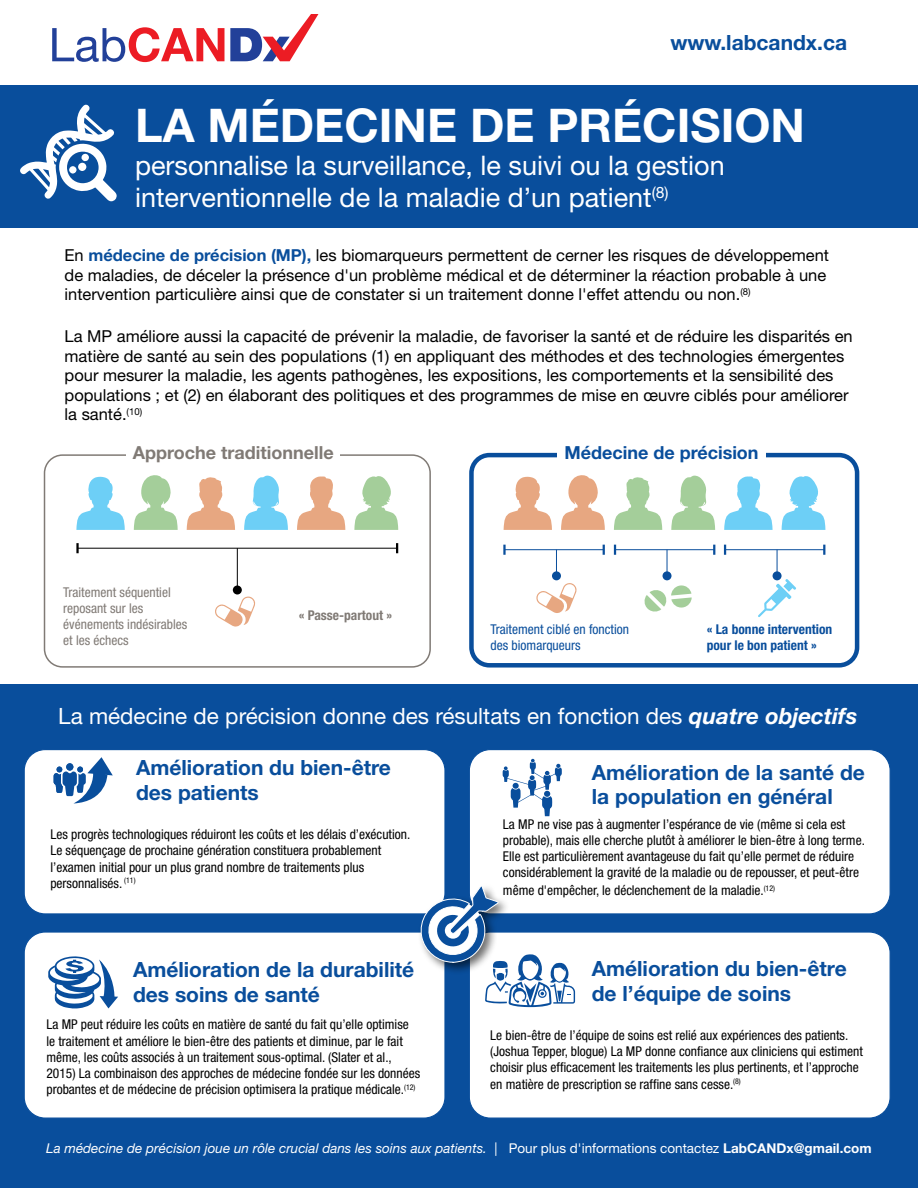
<style>
.page{position:relative;width:918px;height:1188px;background:#fff}
.page>*{position:absolute;margin:0;border:0;box-sizing:border-box;transform-origin:0 0}
.t1{font:700 46.5px "Helvetica Neue LT Pro";color:#fff}
.t2{font:27px/32.4px "Helvetica Neue LT Pro";color:#fff}
.t3{font:22.5px "Helvetica Neue LT Pro";color:#fff}
.t4{font:700 21px/25.2px "Helvetica Neue LT Pro";color:#094e9c}
.t5{font:700 18px "Helvetica Neue LT Pro";color:#807a75}
.t6{font:700 18px "Helvetica Neue LT Pro";color:#094e9c}
.Secondery_Bullets{font:16.5px/19.5px "Helvetica Neue LT Pro";color:#000}
.t7{font:condensed 13.5px/16.2px "Helvetica Neue LT Pro";color:#000}
.t8{font:italic 13.5px "Helvetica Neue LT Pro";color:#fff}
.t9{font:condensed 13.5px/16.2px "Helvetica Neue LT Pro";color:#807a75}
.t10{font:condensed 13.5px/16.2px "Helvetica Neue LT Pro";color:#094e9c}
.t11{font:700 condensed 13.5px/16.2px "Helvetica Neue LT Pro";color:#094e9c}
.t12{font:700 condensed 13.5px "Helvetica Neue LT Pro";color:#807a75}
.s1{font-weight:700;color:#094e9c}
.s2{font-weight:700;font-style:italic}
.s3{font-style:normal}
.s4{font-weight:700;font-style:normal}
</style>
<div class="page">
<div style="left:0;top:685px;width:918px;height:503px;background:#094e9c"></div>
<div style="left:24px;top:750px;width:421px;height:164px;background:#fff;border-radius:21px"></div>
<div style="left:24px;top:749px;width:422px;height:165px;border:1px solid #094e9c;border-radius:21px"></div>
<div style="left:24px;top:932px;width:421px;height:186px;background:#fff;border-radius:21px"></div>
<div style="left:24px;top:931px;width:422px;height:188px;border:1px solid #094e9c;border-radius:21px"></div>
<div style="left:469px;top:750px;width:421px;height:164px;background:#fff;border-radius:21px"></div>
<div style="left:469px;top:749px;width:422px;height:165px;border:1px solid #094e9c;border-radius:21px"></div>
<div style="left:469px;top:932px;width:421px;height:186px;background:#fff;border-radius:21px"></div>
<div style="left:469px;top:931px;width:422px;height:188px;border:1px solid #094e9c;border-radius:21px"></div>
<svg style="left:48px;top:956px;width:70px;height:52px"></svg>
<div style="left:417px;top:883px;width:93px;height:93px;background:#000;opacity:.57"></div>
<svg style="left:54px;top:757px;width:59px;height:47px"></svg>
<svg style="left:503px;top:759px;width:59px;height:57px"></svg>
<svg style="left:418px;top:885px;width:157px;height:122px"></svg>
<svg style="left:504px;top:477px;width:48px;height:53px"></svg>
<svg style="left:76px;top:477px;width:49px;height:53px"></svg>
<svg style="left:614px;top:477px;width:48px;height:53px"></svg>
<svg style="left:187px;top:477px;width:48px;height:53px"></svg>
<svg style="left:724px;top:476px;width:49px;height:54px"></svg>
<svg style="left:297px;top:476px;width:48px;height:54px"></svg>
<svg style="left:671px;top:475px;width:44px;height:55px"></svg>
<svg style="left:244px;top:475px;width:44px;height:55px"></svg>
<svg style="left:782px;top:476px;width:43px;height:54px"></svg>
<svg style="left:354px;top:476px;width:44px;height:54px"></svg>
<svg style="left:561px;top:475px;width:44px;height:55px"></svg>
<svg style="left:134px;top:475px;width:44px;height:55px"></svg>
<div style="left:469px;top:453px;width:390px;height:215px;border:4px solid #094e9c;border-radius:18px"></div>
<div style="left:44px;top:454px;width:387px;height:214px;border:2px solid #807a75;border-radius:18px"></div>
<div style="left:126px;top:438px;width:214px;height:30px;background:#fff"></div>
<div style="left:557px;top:438px;width:209px;height:30px;background:#fff"></div>
<hr style="left:78px;top:548px;width:319px;height:1px;background:#000">
<svg style="left:76px;top:543px;width:3px;height:10px"></svg>
<svg style="left:396px;top:543px;width:2px;height:10px"></svg>
<hr style="left:504px;top:549px;width:100px;height:1px;background:#094e9c">
<svg style="left:503px;top:545px;width:3px;height:10px"></svg>
<svg style="left:603px;top:545px;width:2px;height:10px"></svg>
<hr style="left:615px;top:549px;width:99px;height:1px;background:#094e9c">
<svg style="left:614px;top:545px;width:2px;height:10px"></svg>
<svg style="left:713px;top:545px;width:2px;height:10px"></svg>
<hr style="left:725px;top:549px;width:99px;height:1px;background:#094e9c">
<svg style="left:724px;top:545px;width:2px;height:10px"></svg>
<svg style="left:823px;top:545px;width:2px;height:10px"></svg>
<hr style="left:237px;top:548px;width:1px;height:42px;background:#000">
<div style="left:233px;top:586px;width:9px;height:9px;background:#000;border-radius:50%"></div>
<svg style="left:556px;top:550px;width:1px;height:21px"></svg>
<div style="left:552px;top:571px;width:9px;height:9px;background:#094e9c;border-radius:50%"></div>
<svg style="left:667px;top:550px;width:1px;height:21px"></svg>
<div style="left:663px;top:571px;width:9px;height:9px;background:#094e9c;border-radius:50%"></div>
<svg style="left:215px;top:596px;width:40px;height:31px"></svg>
<svg style="left:536px;top:583px;width:41px;height:30px"></svg>
<svg style="left:644px;top:585px;width:48px;height:27px"></svg>
<svg style="left:758px;top:550px;width:38px;height:67px"></svg>
<div style="left:0;top:86px;width:918px;height:142px;background:#094e9c"></div>
<svg style="left:52px;top:27px;width:172px;height:35px"></svg>
<svg style="left:230px;top:15px;width:88px;height:46px"></svg>
<svg style="left:20px;top:104px;width:97px;height:97px"></svg>
<div style="left:69px;top:166px;width:8px;height:8px;background:#fff;border-radius:50%"></div>
<p class="t4" style="left:670px;top:30px;width:178px">www.labcandx.ca</p>
<p class="t1" style="left:135px;top:96px;width:671px">LA MÉDECINE DE PRÉCISION</p>
<p class="t2" style="left:135px;top:148px;width:591px">personnalise la surveillance, le suivi ou la gestion interventionnelle de la maladie d’un patient<sup>(8)</sup></p>
<p class="Secondery_Bullets" style="left:65px;top:245px;width:766px">En <span class="s1">médecine de précision (MP),</span> les biomarqueurs permettent de cerner les risques de développement de maladies, de déceler la présence d'un problème médical et de déterminer la réaction probable à une intervention particulière ainsi que de constater si un traitement donne l'effet attendu ou non.<sup>(8)</sup></p>
<p class="Secondery_Bullets" style="left:65px;top:326px;width:790px">La MP améliore aussi la capacité de prévenir la maladie, de favoriser la santé et de réduire les disparités en matière de santé au sein des populations (1) en appliquant des méthodes et des technologies émergentes pour mesurer la maladie, les agents pathogènes, les expositions, les comportements et la sensibilité des populations ; et (2) en élaborant des politiques et des programmes de mise en œuvre ciblés pour améliorer la santé.<sup>(10)</sup></p>
<p class="t5" style="left:133px;top:442px;width:202px">Approche traditionnelle</p>
<p class="t6" style="left:564px;top:442px;width:196px">Médecine de précision</p>
<p class="t9" style="left:63px;top:584px;width:125px">Traitement séquentiel reposant sur les événements indésirables et les échecs</p>
<p class="t12" style="left:299px;top:607px;width:95px">« Passe-partout »</p>
<p class="t10" style="left:491px;top:621px;width:140px">Traitement ciblé en fonction des biomarqueurs</p>
<p class="t11" style="left:707px;top:621px;width:127px">« La bonne intervention pour le bon patient »</p>
<p class="t3" style="left:58px;top:703px;width:801px">La médecine de précision donne des résultats en fonction des <span class="s2">quatre objectifs</span></p>
<p class="t4" style="left:136px;top:755px;width:256px">Amélioration du bien-être des patients</p>
<p class="t4" style="left:592px;top:760px;width:275px;line-height:24px">Amélioration de la santé de la population en général</p>
<p class="t7" style="left:50px;top:826px;width:361px">Les progrès technologiques réduiront les coûts et les délais d’exécution.<br>Le séquençage de prochaine génération constituera probablement l’examen initial pour un plus grand nombre de traitements plus personnalisés. <sup>(11)</sup></p>
<p class="t7" style="left:503px;top:816px;width:363px">La MP ne vise pas à augmenter l’espérance de vie (même si cela est probable), mais elle cherche plutôt à améliorer le bien-être à long terme.<br>Elle est particulièrement avantageuse du fait qu’elle permet de réduire considérablement la gravité de la maladie ou de repousser, et peut-être</p>
<p class="t7" style="left:503px;top:882px;width:274px">même d'empêcher, le déclenchement de la maladie.<sup>(12)</sup></p>
<p class="t4" style="left:133px;top:956px;width:283px">Amélioration de la durabilité des soins de santé</p>
<p class="t4" style="left:592px;top:955px;width:256px">Amélioration du bien-être de l’équipe de soins</p>
<p class="t7" style="left:46px;top:1016px;width:375px">La MP peut réduire les coûts en matière de santé du fait qu’elle optimise le traitement et améliore le bien-être des patients et diminue, par le fait même, les coûts associés à un traitement sous-optimal. (Slater et al., 2015) La combinaison des approches de médecine fondée sur les données probantes et de médecine de précision optimisera la pratique médicale.<sup>(12)</sup></p>
<p class="t7" style="left:490px;top:1027px;width:374px">Le bien-être de l’équipe de soins est relié aux expériences des patients. (Joshua Tepper, blogue) La MP donne confiance aux cliniciens qui estiment choisir plus efficacement les traitements les plus pertinents, et l’approche en matière de prescription se raffine sans cesse.<sup>(8)</sup></p>
<p class="t8" style="left:46px;top:1140px;width:827px">La médecine de précision joue un rôle crucial dans les soins aux patients. | <span class="s3">Pour plus d'informations contactez</span> <span class="s4">LabCANDx@gmail.com</span></p>
</div>
